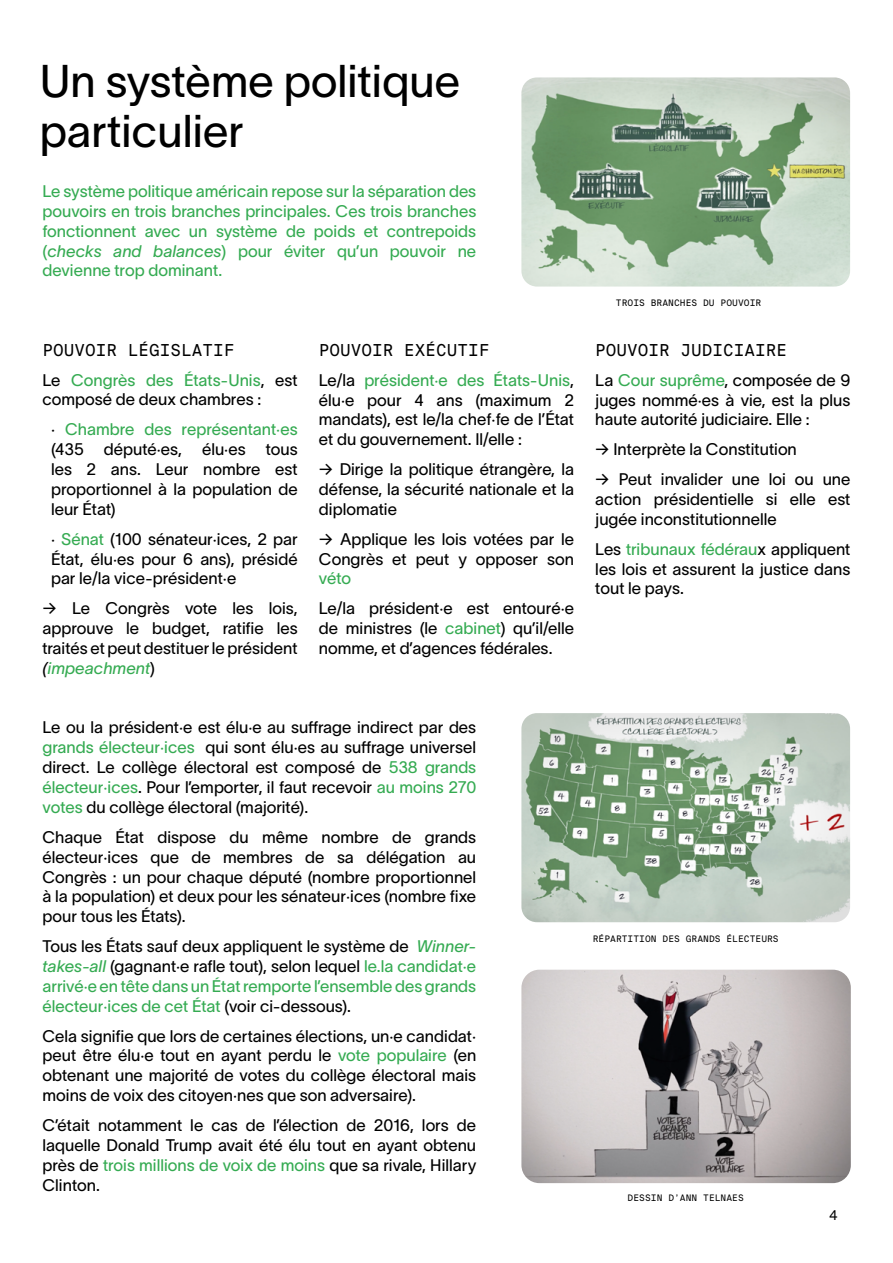
<style>
.page{position:relative;width:893px;height:1263px;background:#fff}
.page>*{position:absolute;margin:0;border:0;box-sizing:border-box;transform-origin:0 0}
.t1{font:45px/49.7px "TWK Lausanne 350";color:#000}
.t2{font:16.5px/20px "TWK Lausanne 350";color:#000;text-align:justify}
.t3{font:16.5px/20px "TWK Lausanne 350";color:#35ab52;text-align:justify}
.t4{font:16.5px "Suisse Intl Mono";color:#000}
.t5{font:13.5px "Suisse Intl Mono";color:#000}
.t6{font:9px "Suisse Intl Mono";color:#000}
.s1{font-style:italic}
.s2{color:#35ab52}
.s3{font-style:italic;color:#35ab52}
</style>
<div class="page">
<img style="left:521px;top:77px;width:329px;height:210px">
<img style="left:521px;top:713px;width:329px;height:209px">
<img style="left:521px;top:970px;width:330px;height:213px">
<h1 class="t1" style="left:40px;top:53px;width:422px">Un système politique particulier</h1>
<p class="t3" style="left:43px;top:180px;width:435px">Le système politique américain repose sur la séparation des pouvoirs en trois branches principales. Ces trois branches fonctionnent avec un système de poids et contrepoids (<span class="s1">checks and balances</span>) pour éviter qu’un pouvoir ne devienne trop dominant.</p>
<p class="t4" style="left:43px;top:340px;width:193px">POUVOIR LÉGISLATIF</p>
<p class="t2" style="left:43px;top:369px;width:257px">Le <span class="s2">Congrès des États-Unis</span>, est composé de deux chambres :</p>
<p class="t2" style="left:51px;top:418px;width:248px">· <span class="s2">Chambre des représentant·es </span>(435 député·es, élu·es tous les 2 ans. Leur nombre est proportionnel à la population de leur État)</p>
<p class="t2" style="left:51px;top:528px;width:248px">· <span class="s2">Sénat</span> (100 sénateur·ices, 2 par État, élu·es pour 6 ans), présidé par le/la vice-président·e</p>
<p class="t2" style="left:43px;top:597px;width:257px">→ Le Congrès vote les lois, approuve le budget, ratifie les traités et peut destituer le président <span class="s1">(</span><span class="s3">impeachment</span>)</p>
<p class="t4" style="left:319px;top:341px;width:172px">POUVOIR EXÉCUTIF</p>
<p class="t2" style="left:319px;top:369px;width:257px">Le/la <span class="s2">président·e des États-Unis</span>, élu·e pour 4 ans (maximum 2 mandats), est le/la chef·fe de l’État et du gouvernement. Il/elle :</p>
<p class="t2" style="left:319px;top:458px;width:257px">→ Dirige la politique étrangère, la défense, la sécurité nationale et la diplomatie</p>
<p class="t2" style="left:319px;top:528px;width:257px">→ Applique les lois votées par le<br>Congrès et peut y opposer son</p>
<p class="t3" style="left:319px;top:567px;width:34px">véto</p>
<p class="t2" style="left:319px;top:597px;width:257px">Le/la président·e est entouré·e de ministres (le <span class="s2">cabinet</span>) qu’il/elle nomme, et d’agences fédérales.</p>
<p class="t2" style="left:43px;top:716px;width:435px">Le ou la président·e est élu·e au suffrage indirect par des <span class="s2">grands électeur·ices</span> qui sont élu·es au suffrage universel direct. Le collège électoral est composé de <span class="s2">538 grands électeur·ices</span>. Pour l’emporter, il faut recevoir <span class="s2">au moins 270 votes</span> du collège électoral (majorité).</p>
<p class="t2" style="left:43px;top:826px;width:435px">Chaque État dispose du même nombre de grands électeur·ices que de membres de sa délégation au Congrès : un pour chaque député (nombre proportionnel à la population) et deux pour les sénateur·ices (nombre fixe pour tous les États).</p>
<p class="t2" style="left:43px;top:935px;width:435px">Tous les États sauf deux appliquent le système de <span class="s3">Winner&shy;takes-all</span> (gagnant·e rafle tout), selon lequel <span class="s2">le.la candidat·e arrivé·e en tête dans un État remporte l’ensemble des grands électeur·ices de cet État</span> (voir ci-dessous).</p>
<p class="t2" style="left:43px;top:1024px;width:435px">Cela signifie que lors de certaines élections, un·e candidat· peut être élu·e tout en ayant perdu le <span class="s2">vote populaire</span> (en obtenant une majorité de votes du collège électoral mais moins de voix des citoyen·nes que son adversaire).</p>
<p class="t2" style="left:43px;top:1114px;width:435px">C’était notamment le cas de l’élection de 2016, lors de laquelle Donald Trump avait été élu tout en ayant obtenu près de <span class="s2">trois millions de voix de moins</span> que sa rivale, Hillary Clinton.</p>
<p class="t6" style="left:616px;top:298px;width:147px">TROIS BRANCHES DU POUVOIR</p>
<p class="t4" style="left:595px;top:341px;width:193px">POUVOIR JUDICIAIRE</p>
<p class="t2" style="left:595px;top:369px;width:257px">La <span class="s2">Cour suprême</span>, composée de 9 juges nommé·es à vie, est la plus haute autorité judiciaire. Elle :</p>
<p class="t2" style="left:595px;top:438px;width:203px">→ Interprète la Constitution</p>
<p class="t2" style="left:595px;top:468px;width:257px">→ Peut invalider une loi ou une action présidentielle si elle est jugée inconstitutionnelle</p>
<p class="t2" style="left:595px;top:538px;width:257px">Les <span class="s2">tribunaux fédérau</span>x appliquent les lois et assurent la justice dans tout le pays.</p>
<p class="t6" style="left:593px;top:934px;width:188px">RÉPARTITION DES GRANDS ÉLECTEURS</p>
<p class="t6" style="left:628px;top:1192px;width:118px">DESSIN D’ANN TELNAES</p>
<p class="t5" style="left:829px;top:1208px;width:10px">4</p>
</div>
